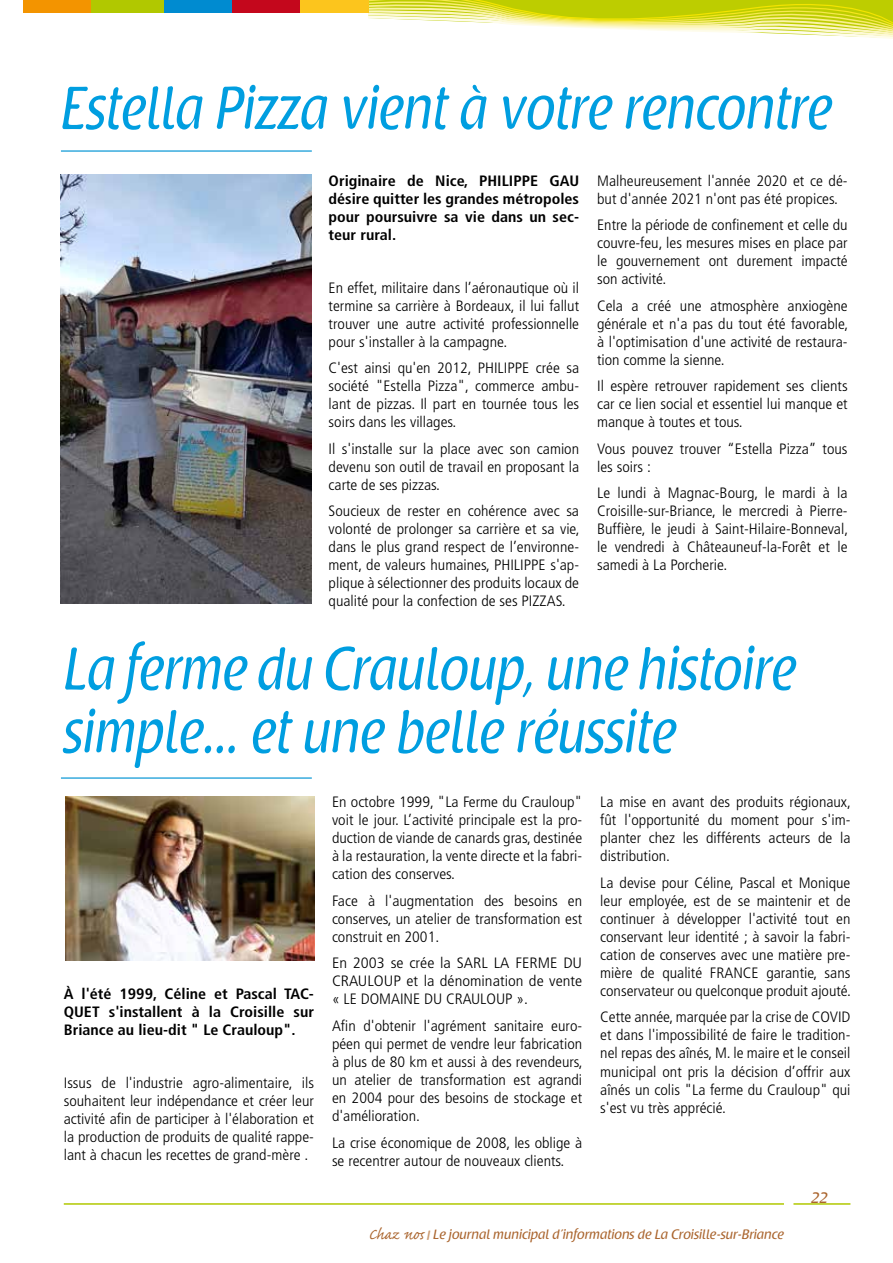
<style>
.page{position:relative;width:893px;height:1263px;background:#fff}
.page>*{position:absolute;margin:0;border:0;box-sizing:border-box;transform-origin:0 0}
.t1{font:60px/63px "Raspoutine Classic";color:#009ee0;scale:.86 1}
.t2{font:300 condensed 15px/18px "Frutiger LT Std";color:#000;text-align:justify;scale:1.07 1}
.t3{font:700 condensed 15px/18px "Frutiger LT Std";color:#000;text-align:justify;scale:1.07 1}
.t4{font:300 condensed 15px/18px "Frutiger LT Std";color:#000;text-align:justify;scale:1.11 1}
.t5{font:15px "Raspoutine Classic";color:#aa652e}
.t6{font:13.5px "Raspoutine Classic";color:#aa652e}
.s1{font-family:"Caflisch Script Pro";font-size:19.5px}
.s2{font-family:"Raspoutine";font-weight:500;color:#cb9e76}
</style>
<div class="page">
<hr style="left:64px;top:1203px;width:720px;height:2px;background:#b1c800">
<hr style="left:793px;top:1203px;width:57px;height:2px;background:#b1c800">
<svg style="left:368px;top:0;width:525px;height:39px"></svg>
<div style="left:24px;top:0;width:68px;height:13px;background:#f39400"></div>
<div style="left:92px;top:0;width:72px;height:13px;background:#b1c800"></div>
<div style="left:164px;top:0;width:68px;height:13px;background:#008bd0"></div>
<div style="left:232px;top:0;width:68px;height:13px;background:#c4071c"></div>
<div style="left:300px;top:0;width:68px;height:13px;background:#fcc51d"></div>
<img style="left:61px;top:174px;width:251px;height:430px">
<img style="left:66px;top:796px;width:249px;height:165px">
<hr style="left:61px;top:150px;width:251px;height:2px;background:#37abdd">
<hr style="left:61px;top:777px;width:251px;height:2px;background:#37abdd">
<h1 class="t1" style="left:61px;top:78px;width:898px">Estella Pizza vient à votre rencontre</h1>
<p class="t3" style="left:329px;top:171px;width:236px">Originaire de Nice, PHILIPPE GAU désire quitter les grandes métropoles pour poursuivre sa vie dans un sec&shy;teur rural.</p>
<p class="t2" style="left:329px;top:279px;width:236px">En effet, militaire dans l’aéronautique où il termine sa carrière à Bordeaux, il lui fallut trouver une autre activité professionnelle pour s'installer à la campagne.</p>
<p class="t2" style="left:329px;top:359px;width:236px">C'est ainsi qu'en 2012, PHILIPPE crée sa société "Estella Pizza", commerce ambu&shy;lant de pizzas. Il part en tournée tous les soirs dans les villages.</p>
<p class="t2" style="left:329px;top:440px;width:236px">Il s'installe sur la place avec son camion devenu son outil de travail en proposant la carte de ses pizzas.</p>
<p class="t2" style="left:329px;top:502px;width:236px">Soucieux de rester en cohérence avec sa volonté de prolonger sa carrière et sa vie, dans le plus grand respect de l’environne&shy;ment, de valeurs humaines, PHILIPPE s'ap&shy;plique à sélectionner des produits locaux de qualité pour la confection de ses PIZZAS.</p>
<p class="t2" style="left:597px;top:172px;width:236px">Malheureusement l'année 2020 et ce dé&shy;but d'année 2021 n'ont pas été propices.</p>
<p class="t2" style="left:597px;top:216px;width:236px">Entre la période de confinement et celle du couvre-feu, les mesures mises en place par le gouvernement ont durement impacté son activité.</p>
<p class="t2" style="left:597px;top:297px;width:236px">Cela a créé une atmosphère anxiogène générale et n'a pas du tout été favorable, à l'optimisation d'une activité de restaura&shy;tion comme la sienne.</p>
<p class="t2" style="left:597px;top:377px;width:236px">Il espère retrouver rapidement ses clients car ce lien social et essentiel lui manque et manque à toutes et tous.</p>
<p class="t2" style="left:597px;top:440px;width:236px">Vous pouvez trouver “Estella Pizza” tous les soirs :</p>
<p class="t2" style="left:597px;top:484px;width:236px">Le lundi à Magnac-Bourg, le mardi à la Croisille-sur-Briance, le mercredi à Pierre-Buffière, le jeudi à Saint-Hilaire-Bonneval, le vendredi à Châteauneuf-la-Forêt et le samedi à La Porcherie.</p>
<h1 class="t1" style="left:64px;top:639px;width:853px">La ferme du Crauloup, une histoire simple... et une belle réussite</h1>
<p class="t3" style="left:64px;top:984px;width:235px">À l'été 1999, Céline et Pascal TAC-QUET s'installent à la Croisille sur Briance au lieu-dit " Le Crauloup".</p>
<p class="t2" style="left:64px;top:1073px;width:235px">Issus de l'industrie agro-alimentaire, ils souhaitent leur indépendance et créer leur activité afin de participer à l'élaboration et la production de produits de qualité rappe&shy;lant à chacun les recettes de grand-mère .</p>
<p class="t2" style="left:332px;top:793px;width:235px">En octobre 1999, "La Ferme du Crauloup" voit le jour. L’activité principale est la pro&shy;duction de viande de canards gras, destinée à la restauration, la vente directe et la fabri&shy;cation des conserves.</p>
<p class="t2" style="left:332px;top:892px;width:235px">Face à l'augmentation des besoins en conserves, un atelier de transformation est construit en 2001.</p>
<p class="t4" style="left:332px;top:954px;width:227px">En 2003 se crée la SARL LA FERME DU CRAULOUP et la dénomination de vente « LE DOMAINE DU CRAULOUP ».</p>
<p class="t2" style="left:332px;top:1017px;width:236px">Afin d'obtenir l'agrément sanitaire euro&shy;péen qui permet de vendre leur fabrication à plus de 80 km et aussi à des revendeurs, un atelier de transformation est agrandi en 2004 pour des besoins de stockage et d'amélioration.</p>
<p class="t2" style="left:332px;top:1133px;width:235px">La crise économique de 2008, les oblige à se recentrer autour de nouveaux clients.</p>
<p class="t2" style="left:600px;top:793px;width:236px">La mise en avant des produits régionaux, fût l'opportunité du moment pour s'im&shy;planter chez les différents acteurs de la distribution.</p>
<p class="t2" style="left:600px;top:874px;width:236px">La devise pour Céline, Pascal et Monique leur employée, est de se maintenir et de continuer à développer l'activité tout en conservant leur identité ; à savoir la fabri&shy;cation de conserves avec une matière pre&shy;mière de qualité FRANCE garantie, sans conservateur ou quelconque produit ajouté.</p>
<p class="t2" style="left:600px;top:1008px;width:235px">Cette année, marquée par la crise de COVID et dans l'impossibilité de faire le tradition&shy;nel repas des aînés, M. le maire et le conseil municipal ont pris la décision d’offrir aux aînés un colis "La ferme du Crauloup" qui s'est vu très apprécié.</p>
<p class="t5" style="left:811px;top:1189px;width:18px">22</p>
<p class="t6" style="left:369px;top:1226px;width:417px"><span class="s1">Chaz nos</span> <span class="s2">I</span> Le journal municipal d’informations de La Croisille-sur-Briance</p>
</div>
